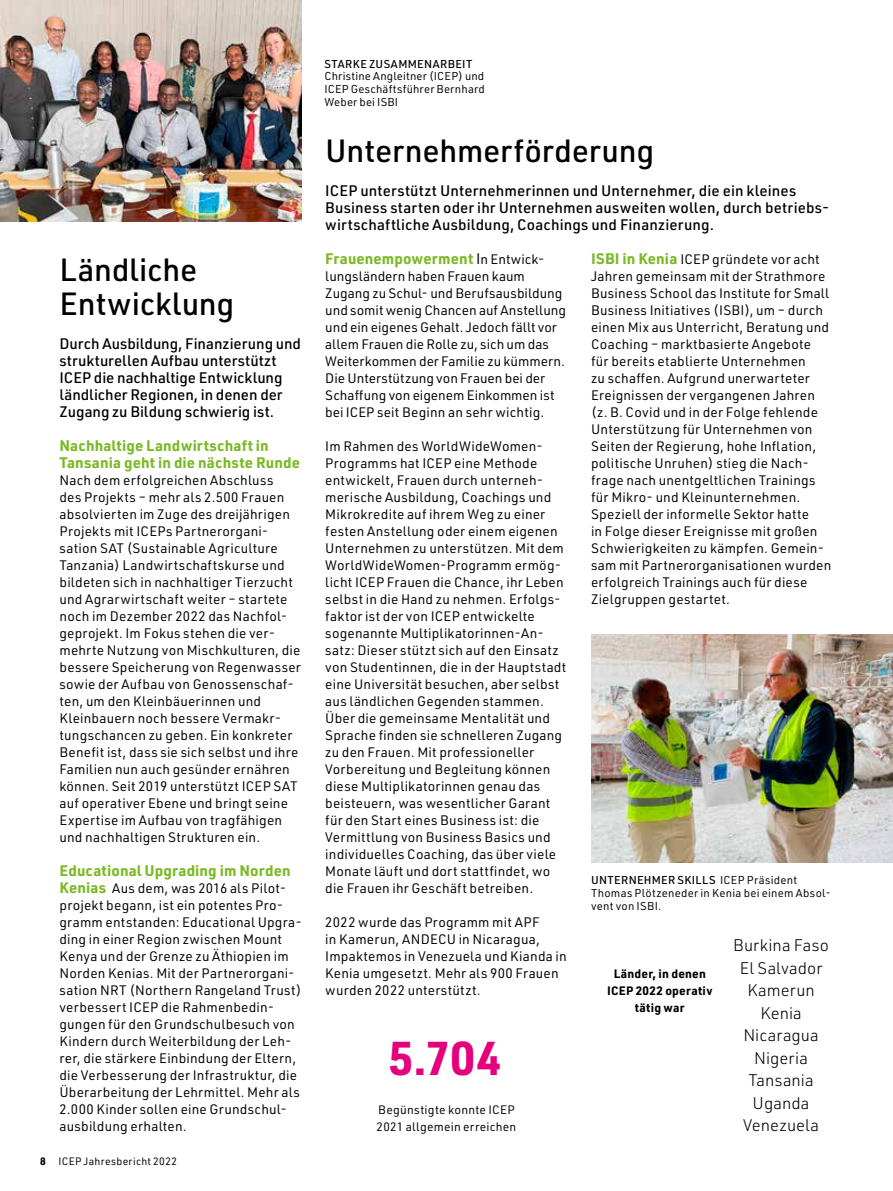
<style>
.page{position:relative;width:893px;height:1191px;background:#fff}
.page>*{position:absolute;margin:0;border:0;box-sizing:border-box;transform-origin:0 0}
.t1{font:700 46.5px "URWDIN";color:#e5007c}
.t2{font:500 31.5px/34px "URWDIN";letter-spacing:-.005em;color:#000}
.t3{font:300 16.5px/22.5px "URWDIN";color:#000;text-align:center}
.t4{font:500 15px/17px "URWDIN";letter-spacing:.005em;color:#000}
.t5{font:700 15px/17px "URWDIN";letter-spacing:.01em;color:#7bb926}
.t6{font:13.5px/17px "URWDIN";letter-spacing:.015em;color:#000}
.t7{font:12px/17px "URWDIN";letter-spacing:.02em;color:#000}
.t8{font:700 12px/17px "URWDIN";letter-spacing:.02em;color:#000;text-align:center}
.t9{font:11.25px/12.8px "URWDIN";letter-spacing:.02em;color:#000;text-align:justify}
.t10{font:500 11.25px "URWDIN";letter-spacing:.03em;color:#000}
.t11{font:10.5px "URWDIN";letter-spacing:.03em;color:#000}
.s1{font-weight:700;font-size:15px;color:#7bb926}
.s2{font-weight:700}
.s3{font-weight:400;color:#000}
.s4{font-weight:400;font-size:13.5px;color:#000}
.s5{font-weight:500}
</style>
<div class="page">
<img style="left:0;top:0;width:301px;height:221px">
<img style="left:591px;top:635px;width:302px;height:227px">
<h2 class="t2" style="left:60px;top:251px;width:176px">Ländliche<br>Entwicklung</h2>
<p class="t4" style="left:60px;top:334px;width:243px">Durch Ausbildung, Finanzierung und strukturellen Aufbau unterstützt ICEP die nachhaltige Entwicklung ländlicher Regionen, in denen der Zugang zu Bildung schwierig ist.</p>
<p class="t5" style="left:60px;top:436px;width:242px">Nachhaltige Landwirtschaft in<br>Tansania geht in die nächste Runde</p>
<p class="t6" style="left:60px;top:471px;width:243px">Nach dem erfolgreichen Abschluss<br>des Projekts – mehr als 2.500 Frauen absolvierten im Zuge des dreijährigen Projekts mit ICEPs Partnerorgani&shy;sation SAT (Sustainable Agriculture Tanzania) Landwirtschaftskurse und bildeten sich in nachhaltiger Tierzucht und Agrarwirtschaft weiter – startete noch im Dezember 2022 das Nachfol&shy;geprojekt. Im Fokus stehen die ver&shy;mehrte Nutzung von Mischkulturen, die bessere Speicherung von Regenwasser sowie der Aufbau von Genossenschaf&shy;ten, um den Kleinbäuerinnen und Kleinbauern noch bessere Vermakr&shy;tungschancen zu geben. Ein konkreter Benefit ist, dass sie sich selbst und ihre Familien nun auch gesünder ernähren können. Seit 2019 unterstützt ICEP SAT auf operativer Ebene und bringt seine Expertise im Aufbau von tragfähigen und nachhaltigen Strukturen ein.</p>
<p class="t5" style="left:60px;top:861px;width:233px">Educational Upgrading im Norden</p>
<p class="t6" style="left:60px;top:879px;width:244px"><span class="s1">Kenias</span> Aus dem, was 2016 als Pilot&shy;projekt begann, ist ein potentes Pro&shy;gramm entstanden: Educational Upgra&shy;ding in einer Region zwischen Mount Kenya und der Grenze zu Äthiopien im Norden Kenias. Mit der Partnerorgani&shy;sation NRT (Northern Rangeland Trust) verbessert ICEP die Rahmenbedin&shy;gungen für den Grundschulbesuch von Kindern durch Weiterbildung der Leh&shy;rer, die stärkere Einbindung der Eltern, die Verbesserung der Infrastruktur, die Überarbeitung der Lehrmittel. Mehr als 2.000 Kinder sollen eine Grundschul&shy;ausbildung erhalten.</p>
<p class="t11" style="left:40px;top:1154px;width:139px"><span class="s2">8</span> ICEP Jahresbericht 2022</p>
<p class="t10" style="left:324px;top:56px;width:149px">STARKE ZUSAMMENARBEIT</p>
<p class="t9" style="left:324px;top:70px;width:162px">Christine Angleitner (ICEP) und ICEP Geschäftsführer Bernhard Weber bei ISBI</p>
<h2 class="t2" style="left:325px;top:132px;width:331px">Unternehmerförderung</h2>
<p class="t4" style="left:325px;top:181px;width:505px">ICEP unterstützt Unternehmerinnen und Unternehmer, die ein kleines<br>Business starten oder ihr Unternehmen ausweiten wollen, durch betriebs&shy;wirtschaftliche Ausbildung, Coachings und Finanzierung.</p>
<p class="t5" style="left:325px;top:249px;width:221px">Frauenempowerment <span class="s3">I</span><span class="s4">n Entwick-</span></p>
<p class="t6" style="left:325px;top:267px;width:242px">lungsländern haben Frauen kaum Zugang zu Schul- und Berufsausbildung und somit wenig Chancen auf Anstellung und ein eigenes Gehalt. Jedoch fällt vor allem Frauen die Rolle zu, sich um das Weiterkommen der Familie zu kümmern.<br>Die Unterstützung von Frauen bei der Schaffung von eigenem Einkommen ist bei ICEP seit Beginn an sehr wichtig.</p>
<p class="t6" style="left:325px;top:437px;width:243px">Im Rahmen des WorldWideWomen-Programms hat ICEP eine Methode entwickelt, Frauen durch unterneh&shy;merische Ausbildung, Coachings und Mikrokredite auf ihrem Weg zu einer festen Anstellung oder einem eigenen Unternehmen zu unterstützen. Mit dem WorldWideWomen-Programm ermög&shy;licht ICEP Frauen die Chance, ihr Leben selbst in die Hand zu nehmen. Erfolgs&shy;faktor ist der von ICEP entwickelte sogenannte Multiplikatorinnen-An&shy;satz: Dieser stützt sich auf den Einsatz von Studentinnen, die in der Hauptstadt eine Universität besuchen, aber selbst aus ländlichen Gegenden stammen.<br>Über die gemeinsame Mentalität und Sprache finden sie schnelleren Zugang zu den Frauen. Mit professioneller Vorbereitung und Begleitung können diese Multiplikatorinnen genau das beisteuern, was wesentlicher Garant für den Start eines Business ist: die Vermittlung von Business Basics und individuelles Coaching, das über viele Monate läuft und dort stattfindet, wo die Frauen ihr Geschäft betreiben.</p>
<p class="t6" style="left:325px;top:913px;width:243px">2022 wurde das Programm mit APF<br>in Kamerun, ANDECU in Nicaragua,<br>Impaktemos in Venezuela und Kianda in<br>Kenia umgesetzt. Mehr als 900 Frauen wurden 2022 unterstützt.</p>
<h1 class="t1" style="left:388px;top:1026px;width:114px">5.704</h1>
<p class="t7" style="left:377px;top:1101px;width:141px">Begünstigte konnte ICEP<br>2021 allgemein erreichen</p>
<p class="t6" style="left:591px;top:250px;width:242px"><span class="s1">ISBI in Kenia</span> ICEP gründete vor acht Jahren gemeinsam mit der Strathmore Business School das Institute for Small Business Initiatives (ISBI), um – durch einen Mix aus Unterricht, Beratung und Coaching – marktbasierte Angebote für bereits etablierte Unternehmen<br>zu schaffen. Aufgrund unerwarteter Ereignissen der vergangenen Jahren (z. B. Covid und in der Folge fehlende Unterstützung für Unternehmen von Seiten der Regierung, hohe Inflation, politische Unruhen) stieg die Nach&shy;frage nach unentgeltlichen Trainings für Mikro- und Kleinunternehmen.<br>Speziell der informelle Sektor hatte<br>in Folge dieser Ereignisse mit großen Schwierigkeiten zu kämpfen. Gemein&shy;sam mit Partnerorganisationen wurden erfolgreich Trainings auch für diese Zielgruppen gestartet.</p>
<p class="t9" style="left:591px;top:873px;width:241px;text-align:left"><span class="s5">UNTERNEHMER SKILLS</span> ICEP Präsident<br>Thomas Plötzeneder in Kenia bei einem Absol&shy;vent von ISBI.</p>
<p class="t8" style="left:607px;top:965px;width:107px">Länder, in denen<br>ICEP 2022 operativ tätig war</p>
<p class="t3" style="left:733px;top:933px;width:97px">Burkina Faso<br>El Salvador<br>Kamerun<br>Kenia<br>Nicaragua<br>Nigeria<br>Tansania<br>Uganda<br>Venezuela</p>
</div>
